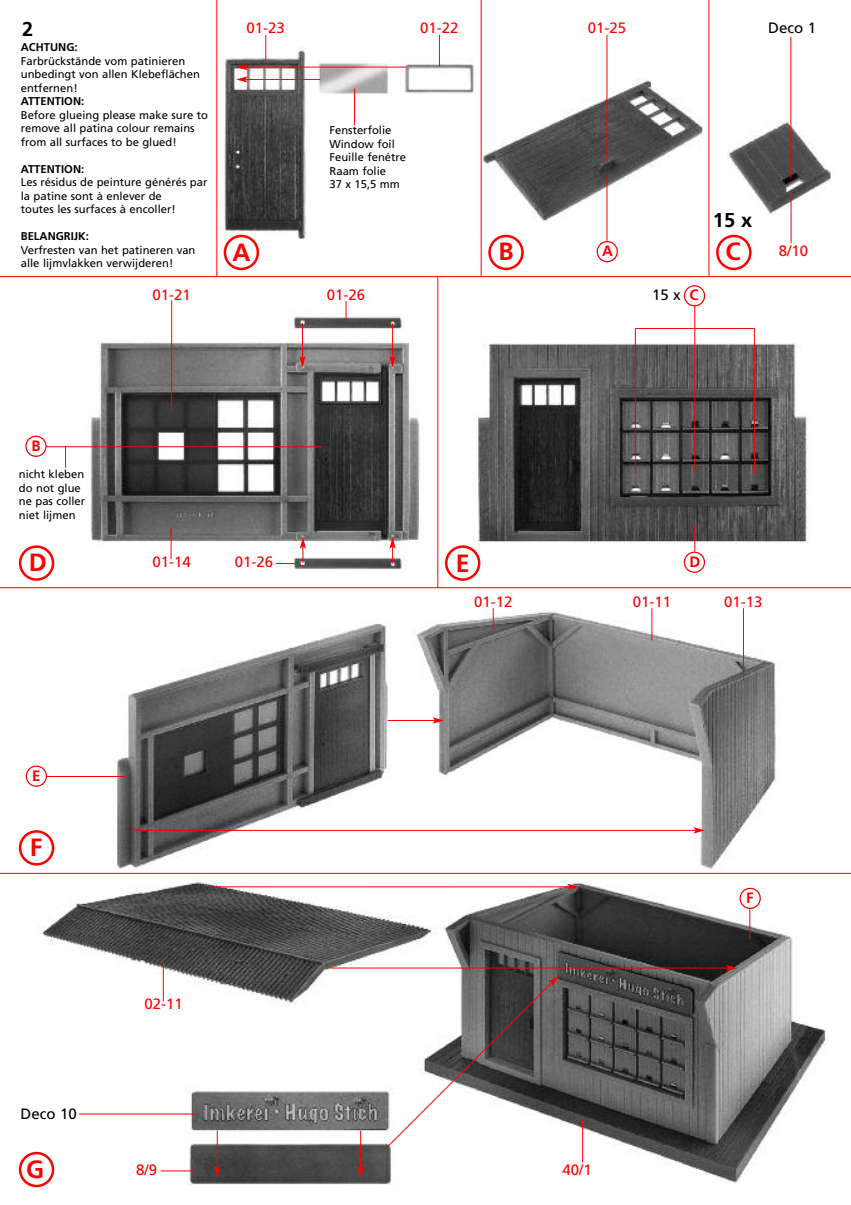
<style>
.page{position:relative;width:851px;height:1205px;background:#fff}
.page>*{position:absolute;margin:0;border:0;box-sizing:border-box;transform-origin:0 0}
.t1{font:700 25px "Frutiger";color:#f00}
.t2{font:700 20px "Frutiger";color:#000}
.t3{font:15px "Frutiger";color:#f00}
.t4{font:15px "Frutiger";color:#000}
.t5{font:700 15px "Frutiger";color:#f00}
.t6{font:11.25px/13.5px "Frutiger";color:#000}
.t7{font:700 11.25px "Frutiger";color:#000}
</style>
<div class="page">
<hr style="left:437px;top:277px;width:1px;height:311px;background:#f00">
<hr style="left:708px;top:0;width:1px;height:276px;background:#f00">
<hr style="left:481px;top:0;width:1px;height:276px;background:#f00">
<hr style="left:216px;top:0;width:1px;height:276px;background:#f00">
<hr style="left:0;top:276px;width:850px;height:1px;background:#f00">
<hr style="left:0;top:587px;width:850px;height:1px;background:#f00">
<hr style="left:0;top:873px;width:850px;height:1px;background:#f00">
<img style="left:223px;top:46px;width:251px;height:194px">
<img style="left:482px;top:78px;width:221px;height:145px">
<img style="left:87px;top:309px;width:333px;height:261px">
<img style="left:727px;top:120px;width:104px;height:95px">
<img style="left:478px;top:332px;width:330px;height:212px">
<img style="left:117px;top:609px;width:659px;height:260px">
<img style="left:37px;top:875px;width:789px;height:308px">
<div style="left:183px;top:1085px;width:220px;height:106px;background:#fff"></div>
<img style="left:183px;top:1091px;width:211px;height:94px">
<svg style="left:223px;top:235px;width:36px;height:35px"></svg>
<svg style="left:488px;top:235px;width:35px;height:35px"></svg>
<svg style="left:716px;top:235px;width:35px;height:35px"></svg>
<hr style="left:439px;top:35px;width:1px;height:32px;background:#f00">
<hr style="left:606px;top:35px;width:1px;height:127px;background:#f00">
<svg style="left:345px;top:301px;width:1px;height:21px"></svg>
<hr style="left:651px;top:608px;width:1px;height:32px;background:#f00">
<hr style="left:743px;top:608px;width:1px;height:72px;background:#f00">
<svg style="left:493px;top:608px;width:1px;height:23px"></svg>
<hr style="left:582px;top:1120px;width:1px;height:42px;background:#f00">
<hr style="left:749px;top:909px;width:1px;height:30px;background:#f00">
<hr style="left:694px;top:306px;width:1px;height:164px;background:#f00">
<hr style="left:171px;top:300px;width:1px;height:110px;background:#f00">
<svg style="left:65px;top:447px;width:1px;height:20px"></svg>
<hr style="left:171px;top:527px;width:1px;height:32px;background:#f00">
<hr style="left:635px;top:328px;width:119px;height:1px;background:#f00">
<hr style="left:635px;top:328px;width:1px;height:145px;background:#f00">
<hr style="left:754px;top:328px;width:1px;height:145px;background:#f00">
<hr style="left:46px;top:446px;width:276px;height:1px;background:#f00">
<hr style="left:46px;top:776px;width:79px;height:1px;background:#f00">
<hr style="left:790px;top:37px;width:1px;height:141px;background:#f00">
<hr style="left:79px;top:1113px;width:116px;height:1px;background:#f00">
<hr style="left:790px;top:194px;width:1px;height:49px;background:#f00">
<hr style="left:163px;top:958px;width:1px;height:43px;background:#f00">
<hr style="left:161px;top:1170px;width:34px;height:1px;background:#f00">
<hr style="left:606px;top:177px;width:1px;height:64px;background:#f00">
<svg style="left:265px;top:35px;width:1px;height:26px"></svg>
<hr style="left:354px;top:89px;width:1px;height:36px;background:#f00">
<hr style="left:245px;top:79px;width:75px;height:1px;background:#f00">
<svg style="left:236px;top:76px;width:11px;height:7px"></svg>
<hr style="left:302px;top:323px;width:1px;height:35px;background:#f00">
<svg style="left:299px;top:356px;width:6px;height:11px"></svg>
<hr style="left:392px;top:323px;width:1px;height:35px;background:#f00">
<svg style="left:389px;top:356px;width:6px;height:11px"></svg>
<svg style="left:389px;top:537px;width:6px;height:26px"></svg>
<svg style="left:276px;top:537px;width:30px;height:27px"></svg>
<hr style="left:133px;top:830px;width:562px;height:1px;background:#f00">
<svg style="left:693px;top:827px;width:12px;height:6px"></svg>
<hr style="left:387px;top:720px;width:48px;height:1px;background:#f00">
<svg style="left:432px;top:717px;width:12px;height:6px"></svg>
<hr style="left:217px;top:1130px;width:1px;height:38px;background:#f00">
<svg style="left:214px;top:1166px;width:6px;height:11px"></svg>
<hr style="left:360px;top:1130px;width:1px;height:38px;background:#f00">
<svg style="left:357px;top:1166px;width:7px;height:11px"></svg>
<hr style="left:245px;top:67px;width:161px;height:1px;background:#f00">
<svg style="left:236px;top:64px;width:11px;height:6px"></svg>
<svg style="left:385px;top:976px;width:173px;height:172px"></svg>
<hr style="left:330px;top:967px;width:398px;height:1px;background:#f00">
<svg style="left:725px;top:965px;width:12px;height:6px"></svg>
<hr style="left:214px;top:886px;width:355px;height:1px;background:#f00">
<svg style="left:567px;top:884px;width:12px;height:6px"></svg>
<svg style="left:596px;top:241px;width:21px;height:21px"></svg>
<svg style="left:25px;top:436px;width:22px;height:21px"></svg>
<svg style="left:683px;top:285px;width:22px;height:21px"></svg>
<svg style="left:19px;top:545px;width:35px;height:36px"></svg>
<svg style="left:445px;top:545px;width:35px;height:36px"></svg>
<svg style="left:19px;top:830px;width:35px;height:35px"></svg>
<svg style="left:19px;top:1152px;width:35px;height:35px"></svg>
<svg style="left:683px;top:525px;width:22px;height:48px"></svg>
<svg style="left:26px;top:765px;width:21px;height:22px"></svg>
<svg style="left:739px;top:888px;width:21px;height:21px"></svg>
<h2 class="t2" style="left:22px;top:21px;width:13px">2</h2>
<p class="t7" style="left:21px;top:43px;width:58px">ACHTUNG:</p>
<p class="t6" style="left:21px;top:55px;width:181px">Farbrückstände vom patinieren unbedingt von allen Klebeflächen entfernen!</p>
<p class="t7" style="left:21px;top:97px;width:65px">ATTENTION:</p>
<p class="t6" style="left:21px;top:109px;width:189px">Before glueing please make sure to remove all patina colour remains from all surfaces to be glued!</p>
<p class="t7" style="left:21px;top:164px;width:65px">ATTENTION:</p>
<p class="t6" style="left:21px;top:176px;width:188px">Les résidus de peinture générés par la patine sont à enlever de<br>toutes les surfaces à encoller!</p>
<p class="t7" style="left:21px;top:232px;width:70px">BELANGRIJK:</p>
<p class="t6" style="left:21px;top:244px;width:176px">Verfresten van het patineren van alle lijmvlakken verwijderen!</p>
<h1 class="t1" style="left:232px;top:242px;width:20px">A</h1>
<h1 class="t1" style="left:498px;top:241px;width:17px">B</h1>
<h1 class="t1" style="left:725px;top:241px;width:17px">C</h1>
<h3 class="t3" style="left:246px;top:22px;width:40px">01-23</h3>
<h3 class="t3" style="left:420px;top:22px;width:40px">01-22</h3>
<h3 class="t3" style="left:587px;top:22px;width:40px">01-25</h3>
<p class="t6" style="left:329px;top:124px;width:78px">Fensterfolie<br>Window foil<br>Feuille fenétre<br>Raam folie<br>37 x 15,5 mm</p>
<h2 class="t2" style="left:712px;top:212px;width:41px">15 x</h2>
<h3 class="t5" style="left:602px;top:245px;width:12px">A</h3>
<h3 class="t3" style="left:152px;top:288px;width:40px">01-21</h3>
<h3 class="t3" style="left:327px;top:288px;width:40px">01-26</h3>
<h3 class="t4" style="left:652px;top:289px;width:30px">15 x</h3>
<h3 class="t5" style="left:689px;top:289px;width:11px">C</h3>
<h3 class="t4" style="left:768px;top:22px;width:49px">Deco 1</h3>
<h3 class="t3" style="left:778px;top:245px;width:31px">8/10</h3>
<h3 class="t5" style="left:31px;top:440px;width:11px">B</h3>
<p class="t6" style="left:19px;top:468px;width:68px">nicht kleben do not glue ne pas coller niet lijmen</p>
<h1 class="t1" style="left:29px;top:552px;width:20px">D</h1>
<h1 class="t1" style="left:456px;top:553px;width:15px">E</h1>
<h3 class="t3" style="left:152px;top:556px;width:40px">01-14</h3>
<h3 class="t3" style="left:235px;top:556px;width:40px">01-26</h3>
<h3 class="t5" style="left:689px;top:555px;width:12px">D</h3>
<h3 class="t3" style="left:474px;top:595px;width:40px">01-12</h3>
<h3 class="t3" style="left:632px;top:595px;width:40px">01-11</h3>
<h3 class="t3" style="left:724px;top:595px;width:40px">01-13</h3>
<h3 class="t5" style="left:32px;top:770px;width:10px">E</h3>
<h1 class="t1" style="left:30px;top:837px;width:14px">F</h1>
<h3 class="t4" style="left:21px;top:1107px;width:58px">Deco 10</h3>
<h1 class="t1" style="left:26px;top:1159px;width:20px">G</h1>
<h3 class="t3" style="left:144px;top:998px;width:40px">02-11</h3>
<h3 class="t3" style="left:136px;top:1164px;width:22px">8/9</h3>
<h3 class="t3" style="left:562px;top:1164px;width:31px">40/1</h3>
<h3 class="t5" style="left:745px;top:891px;width:9px">F</h3>
</div>
